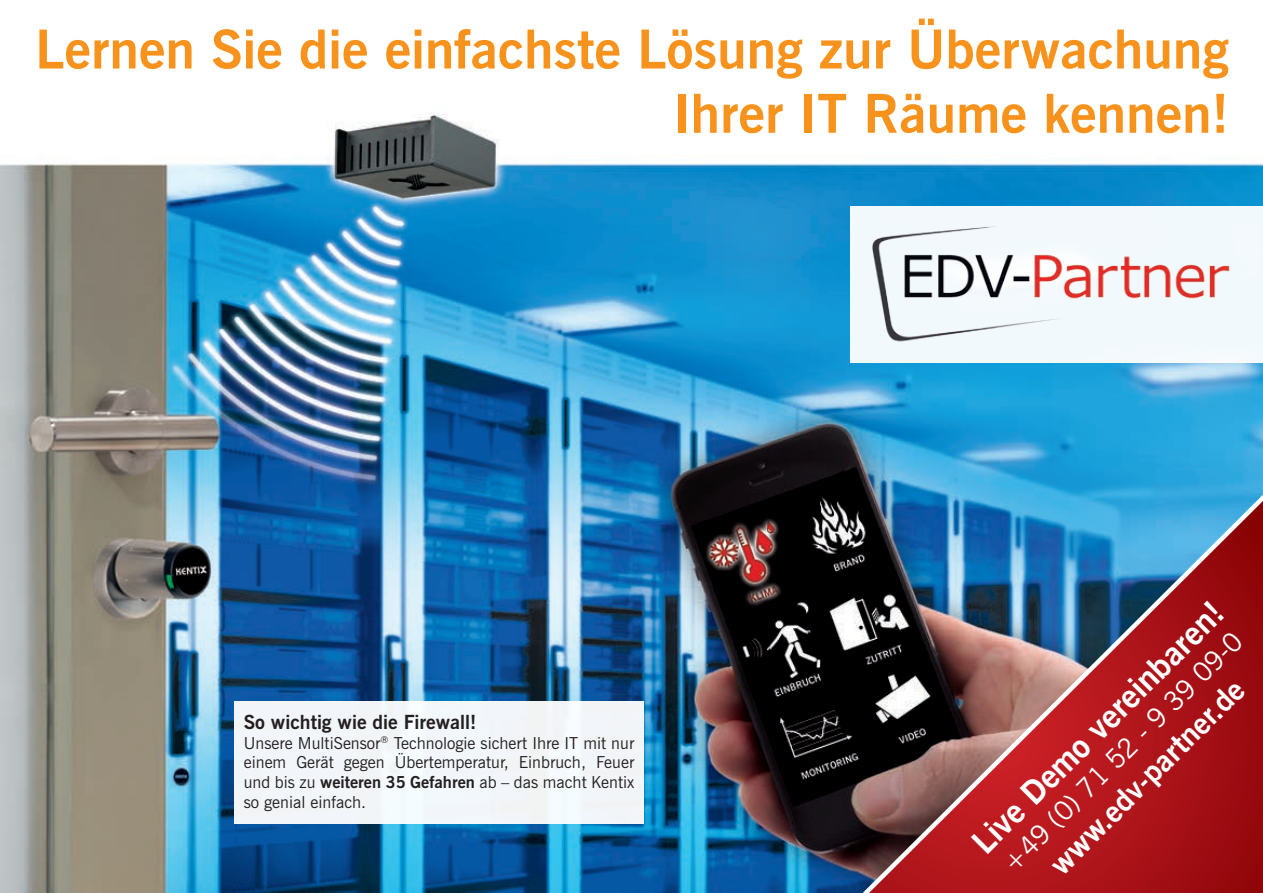
<style>
.page{position:relative;width:1263px;height:893px;background:#fff}
.page>*{position:absolute;margin:0;border:0;box-sizing:border-box;transform-origin:0 0}
.t1{font:700 53.55px/64.2px "News Gothic BT";color:#f7931d;text-align:right}
.t2{font:700 33px "News Gothic BT";color:#fff}
.t3{font:700 30px "News Gothic BT";color:#fff}
.t4{font:27px "News Gothic BT";color:#fff}
.t5{font:700 19.5px "News Gothic BT";color:#231f20}
.t6{font:16.5px/19.8px "News Gothic BT";color:#231f20;text-align:justify}
.s1{font-weight:700}
</style>
<div class="page">
<img style="left:0;top:113px;width:1263px;height:780px">
<img style="left:808px;top:454px;width:455px;height:439px">
<div style="left:234px;top:702px;width:409px;height:122px;background:#f2f6fa"></div>
<div style="left:850px;top:206px;width:413px;height:156px;background:#f2f9fc"></div>
<img style="left:860px;top:202px;width:390px;height:140px">
<h1 class="t1" style="left:35px;top:17px;width:1195px">Lernen Sie die einfachste Lösung zur Überwachung<br>Ihrer IT Räume kennen!</h1>
<p class="t5" style="left:244px;top:710px;width:234px">So wichtig wie die Firewall!</p>
<p class="t6" style="left:244px;top:733px;width:392px">Unsere MultiSensor<sup>®</sup> Technologie sichert Ihre IT mit nur einem Gerät gegen Übertemperatur, Einbruch, Feuer und bis zu <span class="s1">weiteren 35 Gefahren</span> ab – das macht Kentix so genial einfach.</p>
<h2 class="t2" style="left:964px;top:833px;width:341px;rotate:-45deg">Live Demo vereinbaren!</h2>
<h3 class="t4" style="left:995px;top:856px;width:328px;rotate:-45deg">+49 (0) 71 52 - 9 39 09-0</h3>
<h3 class="t3" style="left:1042px;top:856px;width:262px;rotate:-45deg">www.edv-partner.de</h3>
</div>
